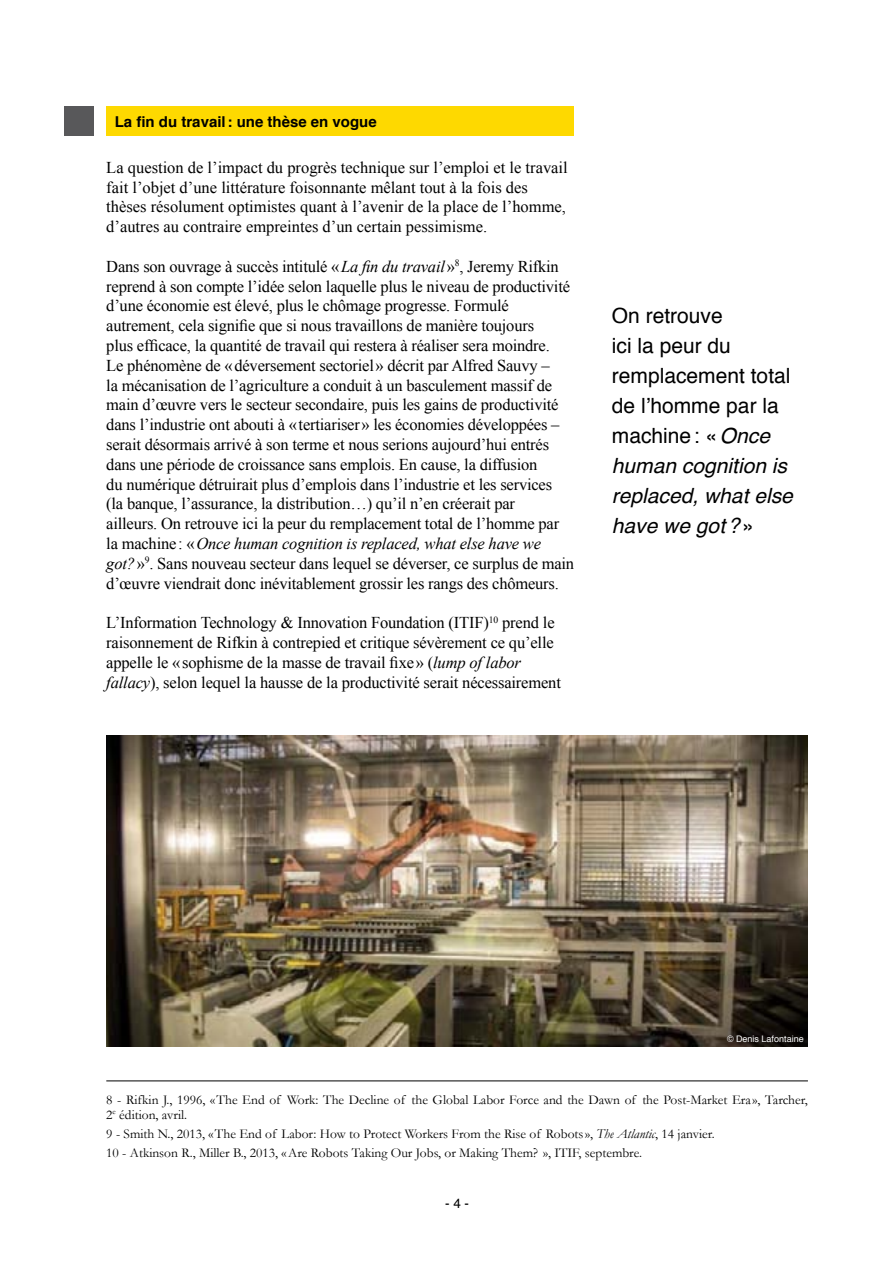
<style>
.page{position:relative;width:893px;height:1263px;background:#fff}
.page>*{position:absolute;margin:0;border:0;box-sizing:border-box;transform-origin:0 0}
.t1{font:21px/30px "Helvetica";color:#000}
.t2{font:16.5px/19.8px "Times New Roman";letter-spacing:-.01em;color:#000}
.t3{font:700 15px "Helvetica";color:#000}
.t4{font:13.5px/15px "Garamond";color:#000}
.t5{font:13.5px "Helvetica";color:#000}
.t6{font:9px "Helvetica";color:#fff}
.s1{font-style:italic}
</style>
<div class="page">
<img style="left:106px;top:735px;width:702px;height:312px">
<div style="left:64px;top:106px;width:30px;height:30px;background:#58585a"></div>
<div style="left:106px;top:106px;width:468px;height:30px;background:#fed900"></div>
<hr style="left:106px;top:1080px;width:702px;height:1px;background:#000">
<p class="t3" style="left:115px;top:109px;width:263px">La fin du travail: une thèse en vogue</p>
<p class="t2" style="left:106px;top:157px;width:463px">La question de l’impact du progrès technique sur l’emploi et le travail fait l’objet d’une littérature foisonnante mêlant tout à la fois des thèses résolument optimistes quant à l’avenir de la place de l’homme, d’autres au contraire empreintes d’un certain pessimisme.</p>
<p class="t2" style="left:106px;top:256px;width:469px">Dans son ouvrage à succès intitulé «<span class="s1">La fin du travail</span>»<sup>8</sup>, Jeremy Rifkin reprend à son compte l’idée selon laquelle plus le niveau de productivité d’une économie est élevé, plus le chômage progresse. Formulé autrement, cela signifie que si nous travaillons de manière toujours<br>plus efficace, la quantité de travail qui restera à réaliser sera moindre.<br>Le phénomène de «déversement sectoriel» décrit par Alfred Sauvy –<br>la mécanisation de l’agriculture a conduit à un basculement massif de main d’œuvre vers le secteur secondaire, puis les gains de productivité dans l’industrie ont abouti à «tertiariser» les économies développées – serait désormais arrivé à son terme et nous serions aujourd’hui entrés dans une période de croissance sans emplois. En cause, la diffusion<br>du numérique détruirait plus d’emplois dans l’industrie et les services<br>(la banque, l’assurance, la distribution…) qu’il n’en créerait par<br>ailleurs. On retrouve ici la peur du remplacement total de l’homme par la machine: «<span class="s1">Once human cognition is replaced, what else have we got?</span>»<sup>9</sup>. Sans nouveau secteur dans lequel se déverser, ce surplus de main d’œuvre viendrait donc inévitablement grossir les rangs des chômeurs.</p>
<p class="t2" style="left:106px;top:613px;width:456px">L’Information Technology &amp; Innovation Foundation (ITIF)<sup>10</sup> prend le raisonnement de Rifkin à contrepied et critique sévèrement ce qu’elle appelle le «sophisme de la masse de travail fixe» (<span class="s1">lump of labor fallacy</span>), selon lequel la hausse de la productivité serait nécessairement</p>
<p class="t1" style="left:612px;top:301px;width:182px">On retrouve<br>ici la peur du remplacement total de l’homme par la machine: «<span class="s1">Once human cognition is replaced, what else have we got?</span>»</p>
<p class="t6" style="left:727px;top:1032px;width:78px">© Denis Lafontaine</p>
<p class="t4" style="left:106px;top:1092px;width:703px">8 - Rifkin J., 1996, «The End of Work: The Decline of the Global Labor Force and the Dawn of the Post-Market Era », Tarcher,<br>2<sup>e</sup> édition, avril.</p>
<p class="t4" style="left:106px;top:1124px;width:610px;line-height:19.2px">9 - Smith N., 2013, «The End of Labor: How to Protect Workers From the Rise of Robots», <span class="s1">The Atlantic</span>, 14 janvier.<br>10 - Atkinson R., Miller B., 2013, «Are Robots Taking Our Jobs, or Making Them? », ITIF, septembre.</p>
<p class="t5" style="left:445px;top:1192px;width:26px">- 4 -</p>
</div>
